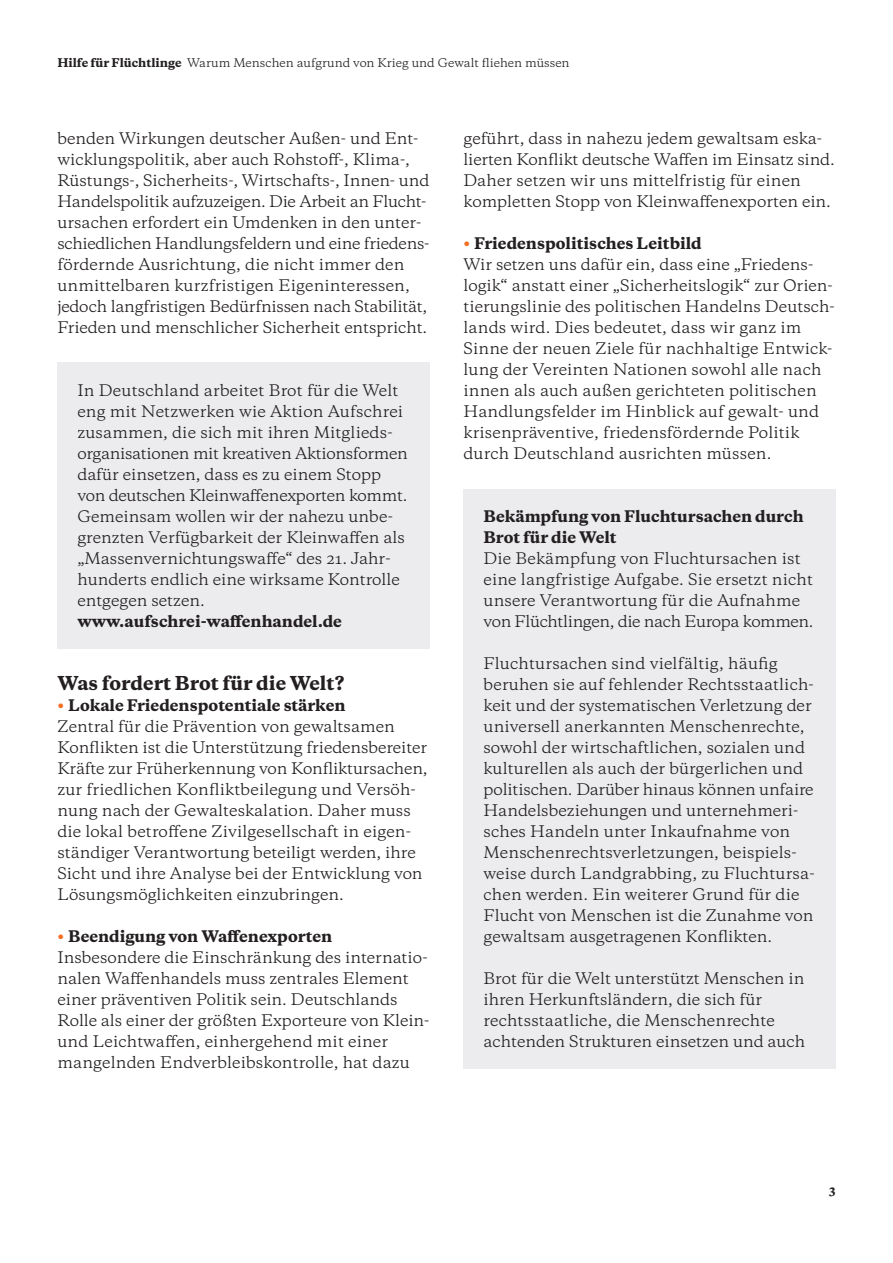
<style>
.page{position:relative;width:893px;height:1263px;background:#fff}
.page>*{position:absolute;margin:0;border:0;box-sizing:border-box;transform-origin:0 0}
.t1{font:800 18px "Galaxie Copernicus";color:#231f20}
.t2{font:15px/21px "Galaxie Copernicus";color:#231f20}
.t3{font:800 15px/21px "Galaxie Copernicus";color:#231f20}
.t4{font:11.25px "Galaxie Copernicus";color:#231f20}
.t5{font:800 11.25px "Galaxie Copernicus";color:#231f20}
.s1{font-weight:800}
.s2{font-weight:800;color:#f36e21}
</style>
<div class="page">
<div style="left:57px;top:363px;width:372px;height:264px;background:#ececee"></div>
<div style="left:57px;top:594px;width:372px;height:54px;background:#ececee"></div>
<div style="left:463px;top:489px;width:373px;height:75px;background:#ececee"></div>
<div style="left:463px;top:531px;width:373px;height:117px;background:#ececee"></div>
<div style="left:463px;top:636px;width:373px;height:327px;background:#ececee"></div>
<div style="left:463px;top:951px;width:373px;height:117px;background:#ececee"></div>
<p class="t4" style="left:57px;top:55px;width:514px"><span class="s1">Hilfe für Flüchtlinge</span> Warum Menschen aufgrund von Krieg und Gewalt fliehen müssen</p>
<p class="t2" style="left:57px;top:128px;width:374px">benden Wirkungen deutscher Außen- und Ent&shy;wicklungspolitik, aber auch Rohstoff-, Klima-, Rüstungs-, Sicherheits-, Wirtschafts-, Innen- und Handelspolitik aufzuzeigen. Die Arbeit an Flucht&shy;ursachen erfordert ein Umdenken in den unter&shy;schiedlichen Handlungsfeldern und eine friedens&shy;fördernde Ausrichtung, die nicht immer den unmittelbaren kurzfristigen Eigeninteressen, jedoch langfristigen Bedürfnissen nach Stabilität, Frieden und menschlicher Sicherheit entspricht.</p>
<p class="t2" style="left:77px;top:380px;width:332px">In Deutschland arbeitet Brot für die Welt eng mit Netzwerken wie Aktion Aufschrei zusammen, die sich mit ihren Mitglieds&shy;organisationen mit kreativen Aktionsformen dafür einsetzen, dass es zu einem Stopp von deutschen Kleinwaffenexporten kommt.<br>Gemeinsam wollen wir der nahezu unbe&shy;grenzten Verfügbarkeit der Kleinwaffen als „Massenvernichtungswaffe“ des 21. Jahr&shy;hunderts endlich eine wirksame Kontrolle entgegen setzen.</p>
<p class="t3" style="left:77px;top:611px;width:266px">www.aufschrei-waffenhandel.de</p>
<p class="t1" style="left:57px;top:672px;width:288px">Was fordert Brot für die Welt?</p>
<p class="t2" style="left:57px;top:695px;width:372px"><span class="s2">•</span> <span class="s1">Lokale Friedenspotentiale stärken<br></span>Zentral für die Prävention von gewaltsamen Konflikten ist die Unterstützung friedensbereiter Kräfte zur Früherkennung von Konfliktursachen, zur friedlichen Konfliktbeilegung und Versöh&shy;nung nach der Gewalteskalation. Daher muss die lokal betroffene Zivilgesellschaft in eigen&shy;ständiger Verantwortung beteiligt werden, ihre Sicht und ihre Analyse bei der Entwicklung von Lösungsmöglichkeiten einzubringen.</p>
<p class="t2" style="left:57px;top:926px;width:373px"><span class="s2">•</span> <span class="s1">Beendigung von Waffenexporten </span>Insbesondere die Einschränkung des internatio&shy;nalen Waffenhandels muss zentrales Element einer präventiven Politik sein. Deutschlands Rolle als einer der größten Exporteure von Klein&shy;und Leichtwaffen, einhergehend mit einer mangelnden Endverbleibskontrolle, hat dazu</p>
<p class="t2" style="left:463px;top:128px;width:373px">geführt, dass in nahezu jedem gewaltsam eska&shy;lierten Konflikt deutsche Waffen im Einsatz sind.<br>Daher setzen wir uns mittelfristig für einen kompletten Stopp von Kleinwaffenexporten ein.</p>
<p class="t2" style="left:463px;top:233px;width:373px"><span class="s2">•</span> <span class="s1">Friedenspolitisches Leitbild<br></span>Wir setzen uns dafür ein, dass eine „Friedens&shy;logik“ anstatt einer „Sicherheitslogik“ zur Orien&shy;tierungslinie des politischen Handelns Deutsch&shy;lands wird. Dies bedeutet, dass wir ganz im Sinne der neuen Ziele für nachhaltige Entwick&shy;lung der Vereinten Nationen sowohl alle nach innen als auch außen gerichteten politischen Handlungsfelder im Hinblick auf gewalt- und krisenpräventive, friedensfördernde Politik durch Deutschland ausrichten müssen.</p>
<p class="t3" style="left:483px;top:506px;width:322px">Bekämpfung von Fluchtursachen durch<br>Brot für die Welt</p>
<p class="t2" style="left:483px;top:548px;width:332px">Die Bekämpfung von Fluchtursachen ist eine langfristige Aufgabe. Sie ersetzt nicht unsere Verantwortung für die Aufnahme von Flüchtlingen, die nach Europa kommen.</p>
<p class="t2" style="left:483px;top:653px;width:333px">Fluchtursachen sind vielfältig, häufig beruhen sie auf fehlender Rechtsstaatlich&shy;keit und der systematischen Verletzung der universell anerkannten Menschenrechte, sowohl der wirtschaftlichen, sozialen und kulturellen als auch der bürgerlichen und politischen. Darüber hinaus können unfaire Handelsbeziehungen und unternehmeri&shy;sches Handeln unter Inkaufnahme von Menschenrechtsverletzungen, beispiels&shy;weise durch Landgrabbing, zu Fluchtursa&shy;chen werden. Ein weiterer Grund für die Flucht von Menschen ist die Zunahme von gewaltsam ausgetragenen Konflikten.</p>
<p class="t2" style="left:483px;top:968px;width:323px">Brot für die Welt unterstützt Menschen in ihren Herkunftsländern, die sich für rechtsstaatliche, die Menschenrechte achtenden Strukturen einsetzen und auch</p>
<p class="t5" style="left:829px;top:1183px;width:8px">3</p>
</div>
